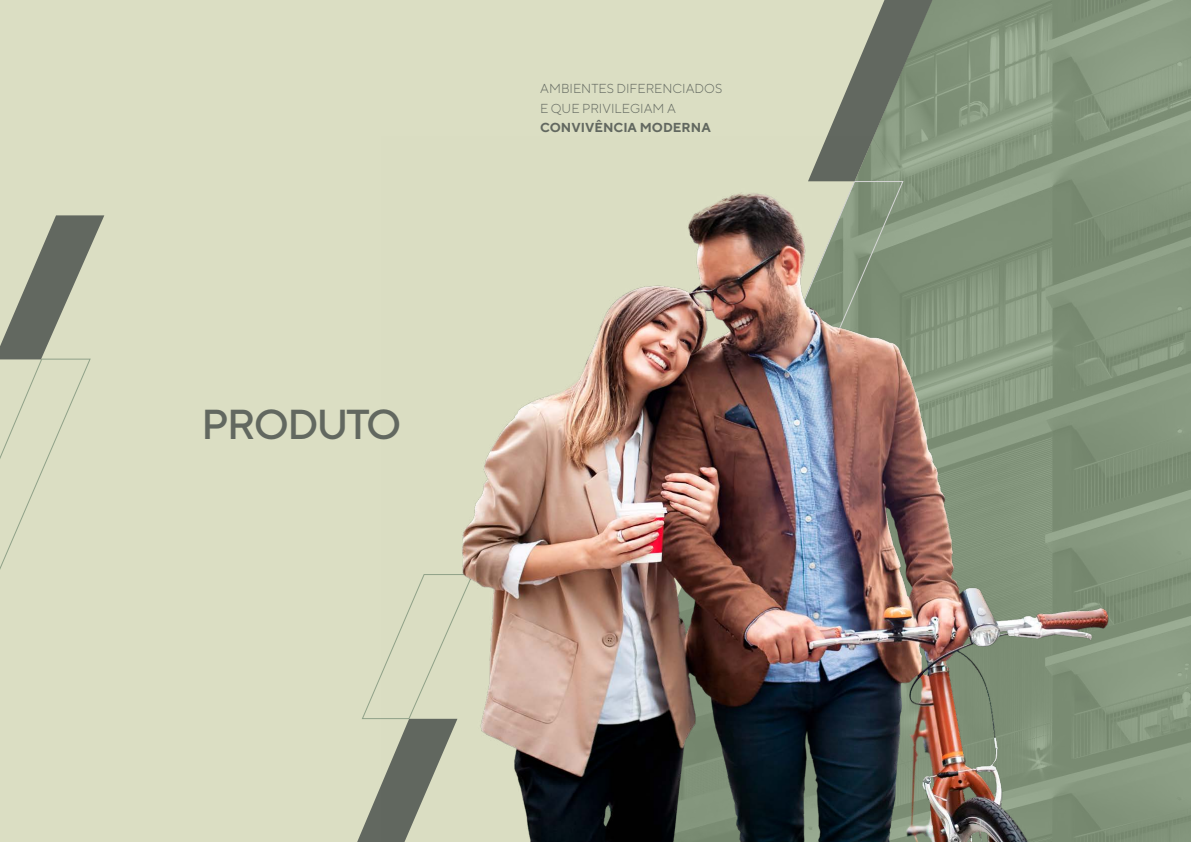
<style>
.page{position:relative;width:1191px;height:842px;background:#dbdec3}
.page>*{position:absolute;margin:0;border:0;box-sizing:border-box;transform-origin:0 0}
.t1{font:500 41.8px "TT Norms";letter-spacing:-.06em;color:#626860}
.t2{font:300 13px/19px "TT Norms";color:#626860}
.t3{font:700 13px "TT Norms";color:#626860}
</style>
<div class="page">
<img style="left:932px;top:0;width:259px;height:136px">
<svg style="left:827px;top:0;width:105px;height:136px"></svg>
<svg style="left:0;top:215px;width:104px;height:355px"></svg>
<svg style="left:357px;top:674px;width:24px;height:168px"></svg>
<img style="left:381px;top:136px;width:810px;height:706px">
<h1 class="t1" style="left:201px;top:399px;width:202px">PRODUTO</h1>
<p class="t2" style="left:540px;top:79px;width:184px">AMBIENTES DIFERENCIADOS<br>E QUE PRIVILEGIAM A</p>
<p class="t3" style="left:540px;top:119px;width:172px">CONVIVÊNCIA MODERNA</p>
</div>
